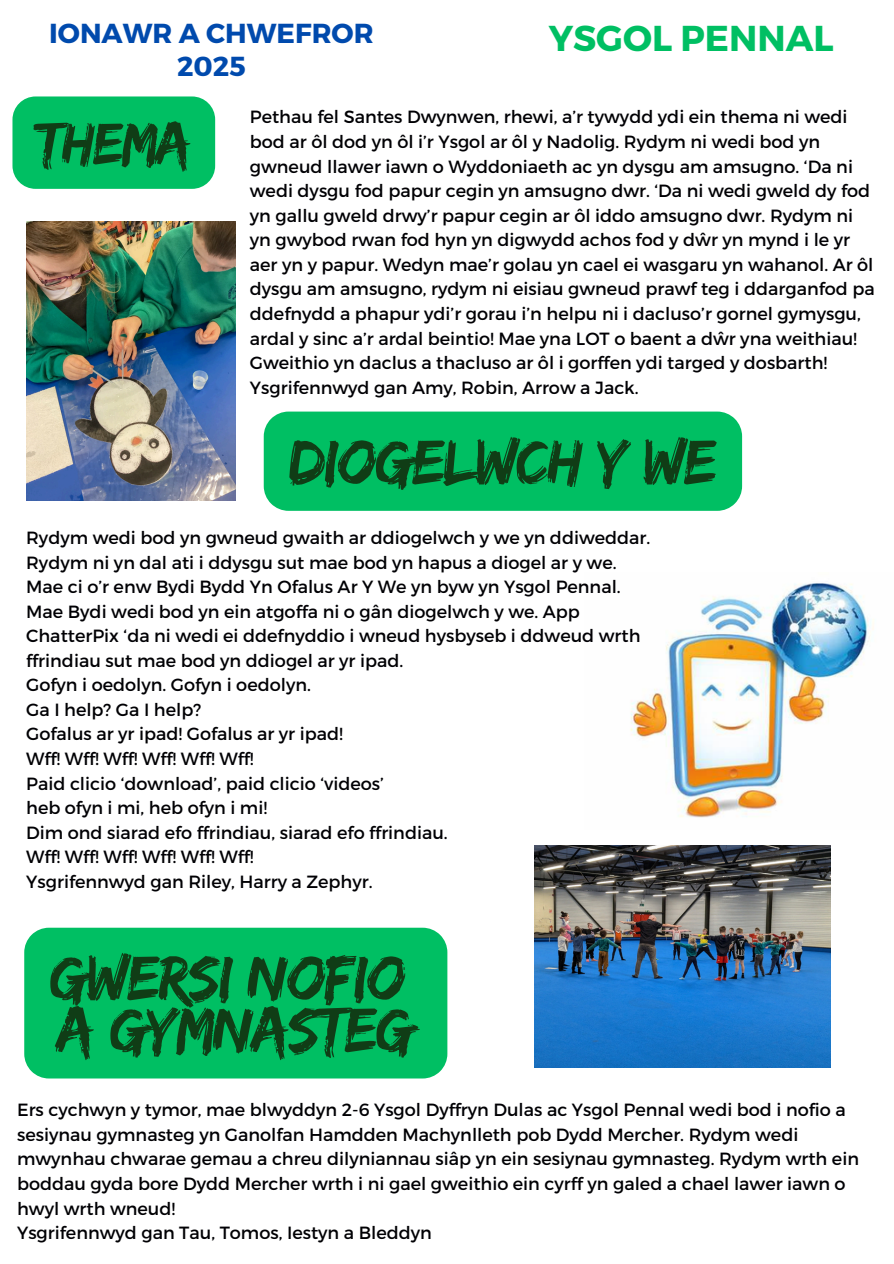
<style>
.page{position:relative;width:894px;height:1264px;background:#fff}
.page>*{position:absolute;margin:0;border:0;box-sizing:border-box;transform-origin:0 0}
.t1{font:65.4px "Edo";letter-spacing:-.03em;color:#103d16}
.t2{font:65.1px/51.9px "Edo";letter-spacing:-.03em;color:#103d16}
.t3{font:60.9px "Edo";letter-spacing:-.03em;color:#103d16}
.t4{font:700 36px "Montserrat";color:#00bf63}
.t5{font:700 27.45px/32.7px "Montserrat";color:#004aad;text-align:center}
.t6{font:17.7px/24.6px "Montserrat";color:#010004}
</style>
<div class="page">
<img style="left:26px;top:221px;width:209px;height:279px">
<img style="left:534px;top:845px;width:296px;height:222px">
<img style="left:630px;top:583px;width:244px;height:235px">
<div style="left:12px;top:96px;width:203px;height:93px;background:#00bf63;border-radius:23px"></div>
<div style="left:24px;top:927px;width:423px;height:151px;background:#00bf63"></div>
<div style="left:264px;top:411px;width:477px;height:100px;background:#00bf63"></div>
<h4 class="t5" style="left:49px;top:16px;width:326px">IONAWR A CHWEFROR<br>2025</h4>
<p class="t4" style="left:548px;top:15px;width:286px">YSGOL PENNAL</p>
<h3 class="t3" style="left:36px;top:108px;width:157px">THEMA</h3>
<p class="t6" style="left:250px;top:104px;width:626px">Pethau fel Santes Dwynwen, rhewi, a’r tywydd ydi ein thema ni wedi bod ar ôl dod yn ôl i’r Ysgol ar ôl y Nadolig. Rydym ni wedi bod yn gwneud llawer iawn o Wyddoniaeth ac yn dysgu am amsugno. ‘Da ni wedi dysgu fod papur cegin yn amsugno dwr. ‘Da ni wedi gweld dy fod yn gallu gweld drwy’r papur cegin ar ôl iddo amsugno dwr. Rydym ni yn gwybod rwan fod hyn yn digwydd achos fod y dŵr yn mynd i le yr aer yn y papur. Wedyn mae’r golau yn cael ei wasgaru yn wahanol. Ar ôl dysgu am amsugno, rydym ni eisiau gwneud prawf teg i ddarganfod pa ddefnydd a phapur ydi’r gorau i’n helpu ni i dacluso’r gornel gymysgu, ardal y sinc a’r ardal beintio! Mae yna LOT o baent a dŵr yna weithiau!<br>Gweithio yn daclus a thacluso ar ôl i gorffen ydi targed y dosbarth!</p>
<p class="t6" style="left:250px;top:374px;width:390px">Ysgrifennwyd gan Amy, Robin, Arrow a Jack.</p>
<p class="t1" style="left:289px;top:424px;width:429px">DIOGELWCH Y WE</p>
<h1 class="t6" style="left:26px;top:524px;width:625px">Rydym wedi bod yn gwneud gwaith ar ddiogelwch y we yn ddiweddar.<br>Rydym ni yn dal ati i ddysgu sut mae bod yn hapus a diogel ar y we.<br>Mae ci o’r enw Bydi Bydd Yn Ofalus Ar Y We yn byw yn Ysgol Pennal.<br>Mae Bydi wedi bod yn ein atgoffa ni o gân diogelwch y we. App ChatterPix ‘da ni wedi ei ddefnyddio i wneud hysbyseb i ddweud wrth ffrindiau sut mae bod yn ddiogel ar yr ipad.</h1>
<p class="t6" style="left:26px;top:672px;width:286px">Gofyn i oedolyn. Gofyn i oedolyn.</p>
<p class="t6" style="left:26px;top:696px;width:176px">Ga I help? Ga I help?</p>
<p class="t6" style="left:26px;top:721px;width:318px">Gofalus ar yr ipad! Gofalus ar yr ipad!</p>
<h2 class="t6" style="left:26px;top:745px;width:229px">Wff! Wff! Wff! Wff! Wff! Wff!</h2>
<p class="t6" style="left:26px;top:770px;width:359px">Paid clicio ‘download’, paid clicio ‘videos’</p>
<p class="t6" style="left:26px;top:794px;width:242px">heb ofyn i mi, heb ofyn i mi!</p>
<p class="t6" style="left:26px;top:819px;width:423px">Dim ond siarad efo ffrindiau, siarad efo ffrindiau.</p>
<p class="t6" style="left:26px;top:843px;width:229px">Wff! Wff! Wff! Wff! Wff! Wff!</p>
<p class="t6" style="left:26px;top:868px;width:348px">Ysgrifennwyd gan Riley, Harry a Zephyr.</p>
<p class="t2" style="left:49px;top:950px;width:366px">GWERSI NOFIO<br>A GYMNASTEG</p>
<p class="t6" style="left:17px;top:1096px;width:843px">Ers cychwyn y tymor, mae blwyddyn 2-6 Ysgol Dyffryn Dulas ac Ysgol Pennal wedi bod i nofio a sesiynau gymnasteg yn Ganolfan Hamdden Machynlleth pob Dydd Mercher. Rydym wedi mwynhau chwarae gemau a chreu dilyniannau siâp yn ein sesiynau gymnasteg. Rydym wrth ein boddau gyda bore Dydd Mercher wrth i ni gael gweithio ein cyrff yn galed a chael lawer iawn o hwyl wrth wneud!</p>
<p class="t6" style="left:17px;top:1219px;width:416px">Ysgrifennwyd gan Tau, Tomos, Iestyn a Bleddyn</p>
</div>
